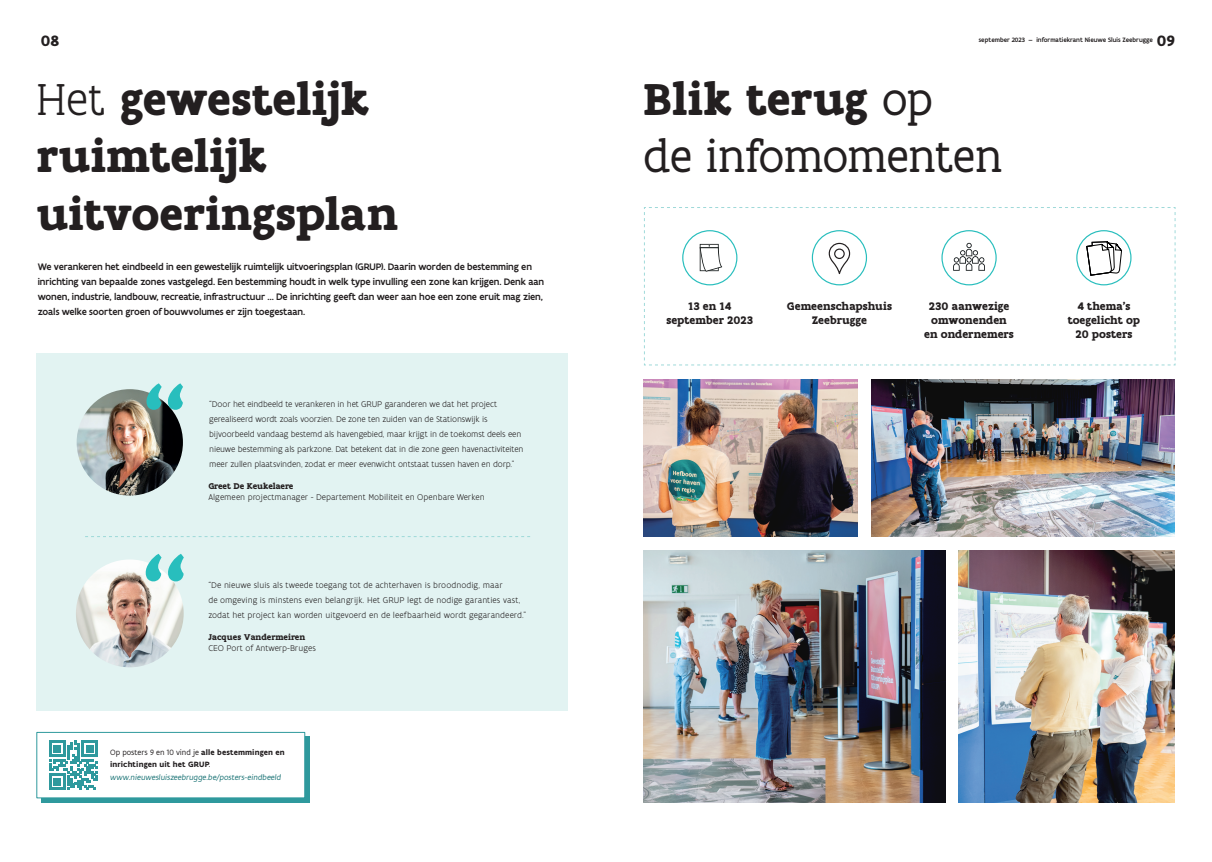
<style>
.page{position:relative;width:1212px;height:862px;background:#fff}
.page>*{position:absolute;margin:0;border:0;box-sizing:border-box;transform-origin:0 0}
.t1{font:700 48px/57.6px "Flanders Art Serif";letter-spacing:-.005em;color:#231f20}
.t2{font:48px/57.6px "Flanders Art Serif";letter-spacing:-.01em;color:#231f20}
.t3{font:700 16.12px "Flanders Art Serif";color:#231f20}
.t4{font:700 11.77px/14.1px "Flanders Art Serif";color:#231f20;text-align:center}
.t5{font:500 10.12px/15px "Flanders Art Sans";letter-spacing:-.015em;color:#231f20}
.t6{font:300 9px/15px "Flanders Art Sans";letter-spacing:-.01em;color:#231f20}
.t7{font:700 9px "Flanders Art Serif";color:#231f20}
.t8{font:700 8.25px/11.2px "Flanders Art Sans";letter-spacing:.01em;color:#231f20}
.t9{font:italic 8.25px "Flanders Art Sans";color:#177173}
.t10{font:500 6.75px "Flanders Art Sans";color:#231f20}
.s1{font-weight:300}
.s2{font-weight:700}
.s3{font-weight:400}
</style>
<div class="page">
<div style="left:37px;top:353px;width:531px;height:357px;background:#e2f3f2"></div>
<img style="left:77px;top:389px;width:106px;height:106px;border-radius:53px">
<svg style="left:146px;top:383px;width:37px;height:26px"></svg>
<div style="left:41px;top:736px;width:268px;height:66px;background:linear-gradient(to right,#2f999d,#2f999d)"></div>
<div style="left:37px;top:731px;width:268px;height:66px;background:#fff;border:1px solid #2f999d"></div>
<svg style="left:49px;top:740px;width:49px;height:49px"></svg>
<img style="left:643px;top:379px;width:214px;height:157px">
<img style="left:958px;top:550px;width:217px;height:251px">
<img style="left:871px;top:379px;width:304px;height:157px">
<img style="left:643px;top:550px;width:302px;height:251px">
<svg style="left:85px;top:536px;width:445px;height:1px"></svg>
<img style="left:76px;top:559px;width:108px;height:108px;border-radius:54px">
<svg style="left:146px;top:553px;width:38px;height:28px"></svg>
<svg style="left:644px;top:207px;width:532px;height:158px"></svg>
<h2 class="t3" style="left:41px;top:30px;width:20px">08</h2>
<p class="t10" style="left:979px;top:36px;width:176px">september 2023 — informatiekrant Nieuwe Sluis Zeebrugge</p>
<h2 class="t3" style="left:1157px;top:30px;width:20px">09</h2>
<h1 class="t1" style="left:37px;top:71px;width:363px"><span class="s1">Het</span> gewestelijk ruimtelijk uitvoeringsplan</h1>
<h1 class="t2" style="left:643px;top:70px;width:360px"><span class="s2">Blik terug</span> op<br>de infomomenten</h1>
<p class="t5" style="left:38px;top:258px;width:508px">We verankeren het eindbeeld in een gewestelijk ruimtelijk uitvoeringsplan (GRUP). Daarin worden de bestemming en inrichting van bepaalde zones vastgelegd. Een bestemming houdt in welk type invulling een zone kan krijgen. Denk aan wonen, industrie, landbouw, recreatie, infrastructuur … De inrichting geeft dan weer aan hoe een zone eruit mag zien, zoals welke soorten groen of bouwvolumes er zijn toegestaan.</p>
<h3 class="t4" style="left:666px;top:299px;width:88px">13 en 14 september 2023</h3>
<h3 class="t4" style="left:924px;top:299px;width:91px">230 aanwezige omwonenden en ondernemers</h3>
<h3 class="t4" style="left:1068px;top:299px;width:74px">4 thema’s toegelicht op<br>20 posters</h3>
<h3 class="t4" style="left:787px;top:299px;width:107px">Gemeenschapshuis<br>Zeebrugge</h3>
<p class="t6" style="left:209px;top:396px;width:316px">“Door het eindbeeld te verankeren in het GRUP garanderen we dat het project gerealiseerd wordt zoals voorzien. De zone ten zuiden van de Stationswijk is bijvoorbeeld vandaag bestemd als havengebied, maar krijgt in de toekomst deels een nieuwe bestemming als parkzone. Dat betekent dat in die zone geen havenactiviteiten meer zullen plaatsvinden, zodat er meer evenwicht ontstaat tussen haven en dorp.”</p>
<p class="t7" style="left:208px;top:480px;width:86px">Greet De Keukelaere</p>
<p class="t6" style="left:208px;top:489px;width:278px">Algemeen projectmanager - Departement Mobiliteit en Openbare Werken</p>
<p class="t6" style="left:208px;top:577px;width:319px">“De nieuwe sluis als tweede toegang tot de achterhaven is broodnodig, maar<br>de omgeving is minstens even belangrijk. Het GRUP legt de nodige garanties vast, zodat het project kan worden uitgevoerd en de leefbaarheid wordt gegarandeerd.”</p>
<p class="t7" style="left:208px;top:631px;width:98px">Jacques Vandermeiren</p>
<p class="t6" style="left:208px;top:639px;width:109px">CEO Port of Antwerp-Bruges</p>
<p class="t8" style="left:110px;top:746px;width:176px"><span class="s3">Op posters 9 en 10 vind je</span> alle bestemmingen en inrichtingen uit het GRUP<span class="s3">.</span></p>
<p class="t9" style="left:110px;top:771px;width:173px">www.nieuwesluiszeebrugge.be/posters-eindbeeld</p>
</div>
